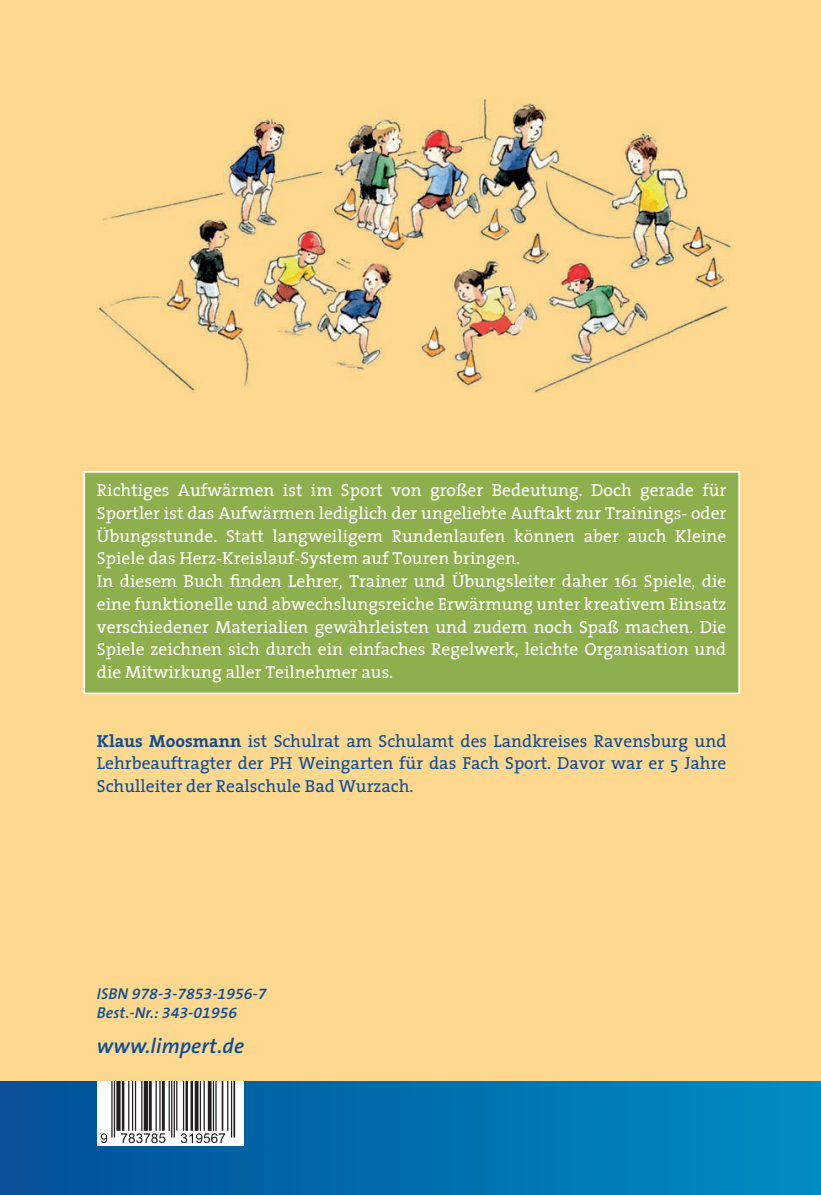
<style>
.page{position:relative;width:821px;height:1195px;background:#fff}
.page>*{position:absolute;margin:0;border:0;box-sizing:border-box;transform-origin:0 0}
.t1{font:italic 600 21px "The Sans B6";letter-spacing:.005em;color:#0f4d96}
.t2{font:17.5px/22.8px "The Serif";color:#fff}
.t3{font:17.5px/22.8px "The Serif";color:#0f4d96;text-align:justify}
.t4{font:italic 600 15.75px/18.9px "The Sans B6";letter-spacing:.005em;color:#0f4d96}
.s1{font-weight:700}
</style>
<div class="page">
<div style="left:0;top:0;width:820px;height:1082px;background:#fed88f"></div>
<div style="left:0;top:1081px;width:820px;height:114px;background:linear-gradient(to right,#085297,#008cc2)"></div>
<img style="left:96px;top:99px;width:635px;height:294px">
<div style="left:83px;top:471px;width:656px;height:223px;background:#8eaf4d;border:2px solid #fff"></div>
<img style="left:97px;top:1081px;width:146px;height:64px">
<svg style="left:0;top:1191px;width:3px;height:4px"></svg>
<p class="t2" style="left:97px;top:478px;width:630px">Richtiges Aufwärmen ist im Sport von großer Bedeutung. Doch gerade für Sportler ist das Aufwärmen lediglich der ungeliebte Auftakt zur Trainings- oder Übungsstunde. Statt langweiligem Rundenlaufen können aber auch Kleine Spiele das Herz-Kreislauf-System auf Touren bringen.<br>In diesem Buch finden Lehrer, Trainer und Übungsleiter daher 161 Spiele, die eine funktionelle und abwechslungsreiche Erwärmung unter kreativem Einsatz verschiedener Materialien gewährleisten und zudem noch Spaß machen. Die Spiele zeichnen sich durch ein einfaches Regelwerk, leichte Organisation und die Mitwirkung aller Teilnehmer aus.</p>
<p class="t3" style="left:97px;top:728px;width:630px"><span class="s1">Klaus Moosmann</span> ist Schulrat am Schulamt des Landkreises Ravensburg und Lehrbeauftragter der PH Weingarten für das Fach Sport. Davor war er 5 Jahre Schulleiter der Realschule Bad Wurzach.</p>
<p class="t4" style="left:97px;top:984px;width:171px">ISBN 978-3-7853-1956-7<br>Best.-Nr.: 343-01956</p>
<p class="t1" style="left:97px;top:1034px;width:149px">www.limpert.de</p>
</div>
